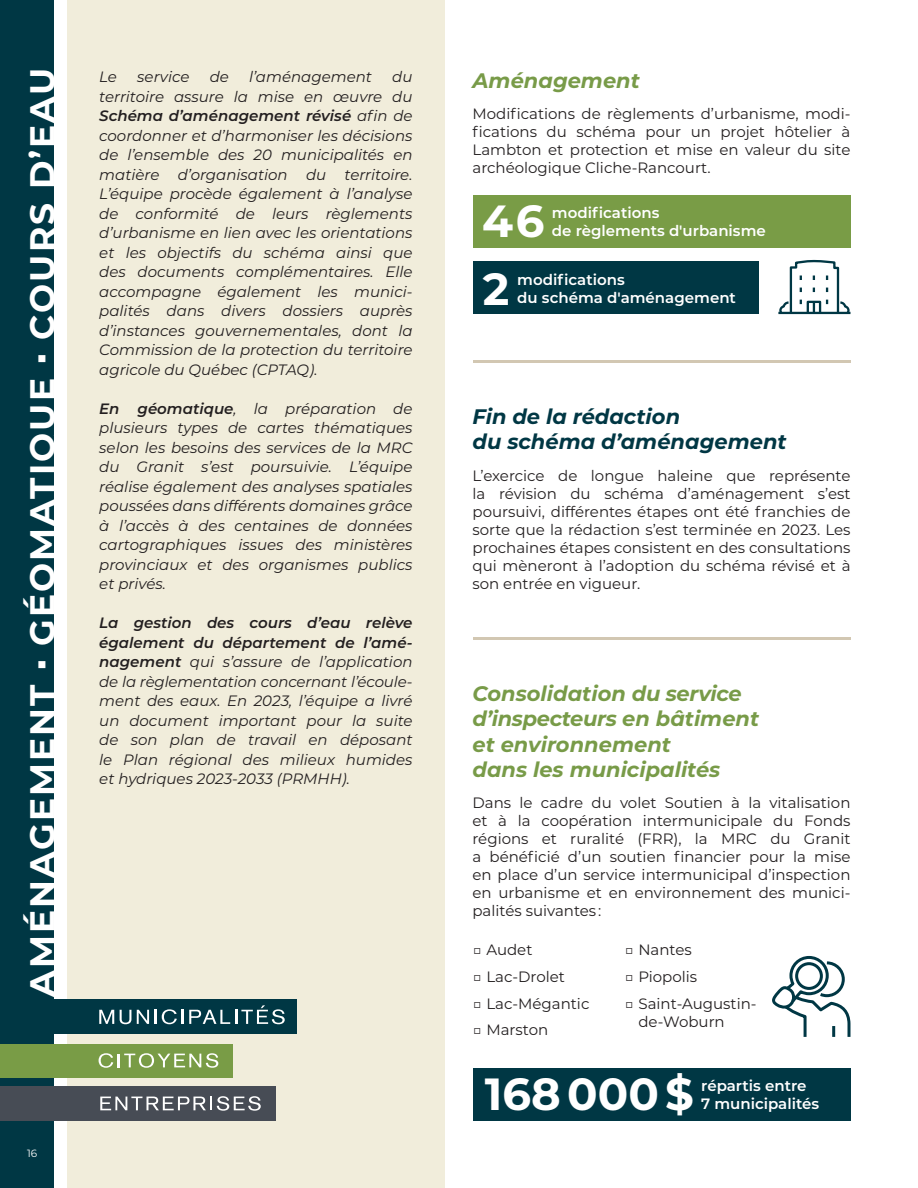
<style>
.page{position:relative;width:918px;height:1188px;background:#fff}
.page>*{position:absolute;margin:0;border:0;box-sizing:border-box;transform-origin:0 0}
.t1{font:700 45px "Montserrat";color:#fff}
.t2{font:700 34.5px "Montserrat";letter-spacing:.06em;color:#fff}
.t3{font:italic 700 21px/25.2px "Montserrat";color:#789b48}
.t4{font:italic 700 21px/25.2px "Montserrat";color:#003744}
.t5{font:italic 15px/19.5px "Montserrat";color:#231f20;text-align:justify}
.t6{font:15px/18px "Montserrat";color:#231f20;text-align:justify}
.t7{font:600 15px/18px "Montserrat";color:#fff}
.t8{font:10.5px "Montserrat";color:#fff}
.s1{font-weight:600}
.s2{font-style:italic}
</style>
<div class="page">
<div style="left:68px;top:0;width:378px;height:1188px;background:#f1eddb"></div>
<hr style="left:473px;top:637px;width:377px;height:3px;background:#d2c7b2">
<hr style="left:473px;top:360px;width:377px;height:3px;background:#d2c7b2">
<div style="left:0;top:0;width:54px;height:1188px;background:#003744"></div>
<div style="left:0;top:1086px;width:275px;height:34px;background:#474c55"></div>
<svg style="left:100px;top:1096px;width:161px;height:15px"></svg>
<div style="left:0;top:1044px;width:233px;height:34px;background:#799c46"></div>
<svg style="left:99px;top:1053px;width:119px;height:15px"></svg>
<div style="left:0;top:999px;width:297px;height:35px;background:#003744"></div>
<svg style="left:99px;top:1010px;width:15px;height:14px"></svg>
<svg style="left:120px;top:1010px;width:11px;height:14px"></svg>
<svg style="left:137px;top:1010px;width:12px;height:14px"></svg>
<svg style="left:155px;top:1005px;width:130px;height:19px"></svg>
<svg style="left:772px;top:956px;width:79px;height:81px"></svg>
<div style="left:795px;top:962px;width:28px;height:28px;border:3px solid #003744;border-radius:50%"></div>
<div style="left:473px;top:195px;width:377px;height:52px;background:#799c46"></div>
<div style="left:473px;top:261px;width:286px;height:53px;background:#003744"></div>
<svg style="left:778px;top:259px;width:73px;height:56px"></svg>
<hr style="left:778px;top:312px;width:72px;height:2px;background:#003744">
<div style="left:473px;top:1068px;width:378px;height:53px;background:#003744"></div>
<h2 class="t2" style="left:17px;top:997px;width:931px;rotate:-90deg">AMÉNAGEMENT <sup>■</sup> GÉOMATIQUE <sup>■</sup> COURS D’EAU</h2>
<h3 class="t3" style="left:472px;top:67px;width:169px">Aménagement</h3>
<p class="t5" style="left:99px;top:67px;width:19px">Le</p>
<p class="t5" style="left:137px;top:67px;width:54px">service</p>
<p class="t5" style="left:210px;top:67px;width:21px">de</p>
<p class="t5" style="left:249px;top:67px;width:124px">l’aménagement</p>
<p class="t5" style="left:99px;top:67px;width:315px;text-indent:293px">du territoire assure la mise en œuvre du <span class="s1">Schéma d’aménagement révisé</span> afin de coordonner et d’harmoniser les décisions de l’ensemble des 20 municipalités en matière d’organisation du territoire.<br>L’équipe procède également à l’analyse de conformité de leurs règlements d’urbanisme en lien avec les orientations et les objectifs du schéma ainsi que des documents complémentaires. Elle accompagne également les munici&shy;palités dans divers dossiers auprès d’instances gouvernementales, dont la Commission de la protection du territoire agricole du Québec (CPTAQ).</p>
<p class="t5" style="left:99px;top:398px;width:315px"><span class="s1">En géomatique</span>, la préparation de plusieurs types de cartes thématiques selon les besoins des services de la MRC du Granit s’est poursuivie. L’équipe réalise également des analyses spatiales poussées dans différents domaines grâce à l’accès à des centaines de données cartographiques issues des ministères provinciaux et des organismes publics et privés.</p>
<p class="t5" style="left:99px;top:613px;width:315px"><span class="s1">La gestion des cours d’eau relève également du département de l’amé&shy;nagement</span> qui s’assure de l’application de la règlementation concernant l’écoule&shy;ment des eaux. En 2023, l’équipe a livré un document important pour la suite de son plan de travail en déposant le Plan régional des milieux humides et hydriques 2023-2033 (PRMHH).</p>
<p class="t6" style="left:472px;top:104px;width:380px">Modifications de règlements d’urbanisme, modi&shy;fications du schéma pour un projet hôtelier à Lambton et protection et mise en valeur du site archéologique Cliche-Rancourt.</p>
<h1 class="t1" style="left:482px;top:188px;width:64px">46</h1>
<p class="t7" style="left:552px;top:203px;width:215px">modifications<br>de règlements d'urbanisme</p>
<p class="t7" style="left:517px;top:270px;width:109px">modifications</p>
<h1 class="t1" style="left:483px;top:257px;width:28px">2</h1>
<p class="t7" style="left:517px;top:288px;width:220px">du schéma d'aménagement</p>
<h3 class="t4" style="left:472px;top:403px;width:316px">Fin de la rédaction<br>du schéma d’aménagement</h3>
<p class="t6" style="left:472px;top:466px;width:380px">L’exercice de longue haleine que représente la révision du schéma d’aménagement s’est poursuivi, différentes étapes ont été franchies de sorte que la rédaction s’est terminée en 2023. Les prochaines étapes consistent en des consultations qui mèneront à l’adoption du schéma révisé et à son entrée en vigueur.</p>
<h3 class="t3" style="left:472px;top:680px;width:288px">Consolidation du service d’inspecteurs en bâtiment et environnement<br>dans les municipalités</h3>
<p class="t6" style="left:472px;top:793px;width:380px">Dans le cadre du volet Soutien à la vitalisation et à la coopération intermunicipale du Fonds régions et ruralité (FRR), la MRC du Granit a bénéficié d’un soutien financier pour la mise en place d’un service intermunicipal d’inspection en urbanisme et en environnement des munici&shy;palités suivantes :</p>
<p class="t6" style="left:473px;top:940px;width:61px"><span class="s2">□</span> Audet</p>
<p class="t6" style="left:473px;top:967px;width:94px"><span class="s2">□</span> Lac-Drolet</p>
<p class="t6" style="left:473px;top:994px;width:118px"><span class="s2">□</span> Lac-Mégantic</p>
<p class="t6" style="left:473px;top:1020px;width:77px"><span class="s2">□</span> Marston</p>
<p class="t6" style="left:625px;top:940px;width:68px"><span class="s2">□</span> Nantes</p>
<p class="t6" style="left:625px;top:967px;width:74px"><span class="s2">□</span> Piopolis</p>
<p class="t6" style="left:638px;top:994px;width:120px;text-indent:-14px"><span class="s2">□</span> Saint-Augustin&shy;de-Woburn</p>
<p class="t8" style="left:27px;top:1146px;width:12px">16</p>
<h1 class="t1" style="left:485px;top:1062px;width:211px">168 000 $</h1>
<p class="t7" style="left:701px;top:1076px;width:107px">répartis entre</p>
<p class="t7" style="left:701px;top:1094px;width:120px">7 municipalités</p>
</div>
